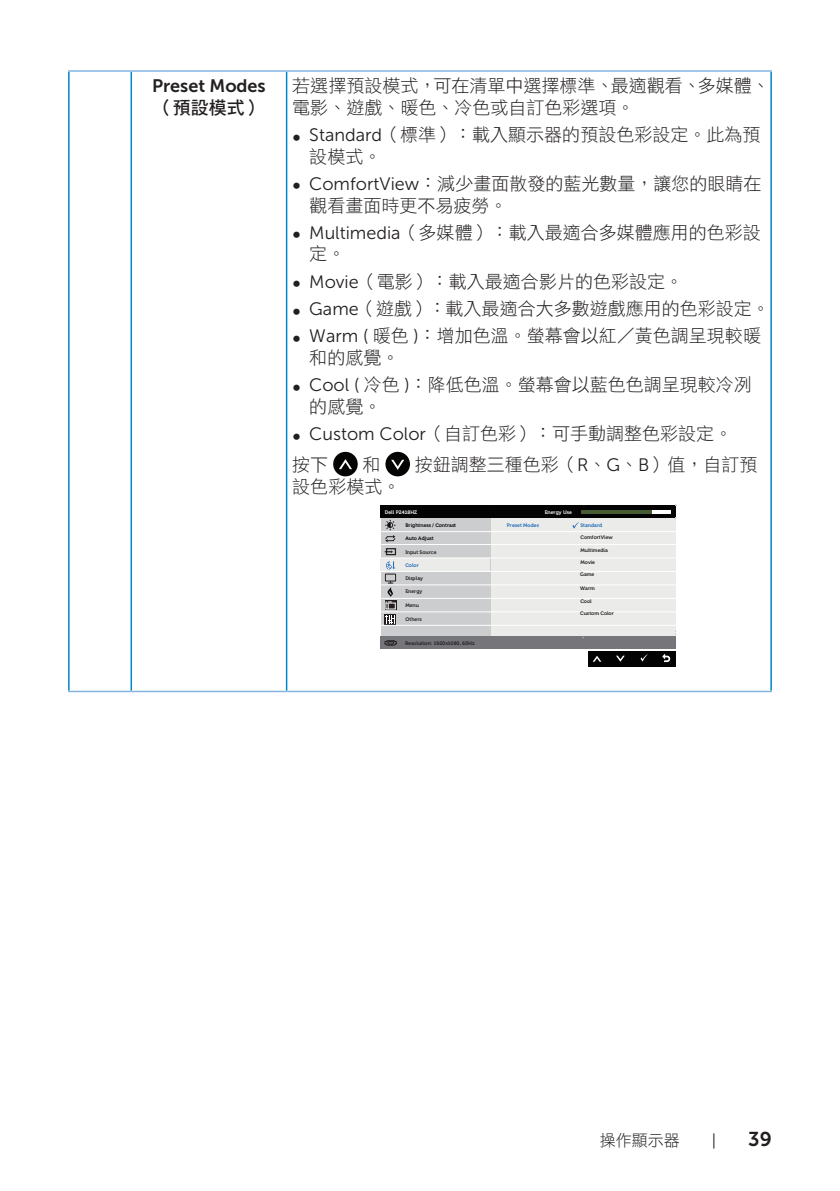
<style>
.page{position:relative;width:840px;height:1191px;background:#fff}
.page>*{position:absolute;margin:0;border:0;box-sizing:border-box;transform-origin:0 0}
.t1{font:20px "Museo Sans For Dell 700";color:#231f20}
.text_OSD_table{font:18px/21.6px "DF Hei Std W3";color:#231f20}
.text_OSD_table-2{font:18px/21.6px "Museo Sans For Dell 700";color:#231f20}
.t2{font:16px "DF Hei Std W3";color:#231f20}
.t3{font:16px "Museo Sans For Dell 300";color:#231f20}
.t4{font:700 5px "Museo For Dell";color:#231f20}
.t5{font:700 5px "Museo For Dell";color:#030303}
.t6{font:700 5px "Museo For Dell";color:#fff}
.t7{font:700 5px "Museo For Dell";color:#1f6bb5}
.t8{font:700 5px "Museo For Dell";color:#226ab4}
.s1{font-family:"DF Hei Std W7"}
.s2{font-family:"Museo Sans For Dell 300"}
</style>
<div class="page">
<hr style="left:68px;top:72px;width:2px;height:618px;background:#0087cb">
<hr style="left:68px;top:70px;width:63px;height:2px;background:#84b6e2">
<hr style="left:130px;top:72px;width:2px;height:618px;background:#0087cb">
<hr style="left:131px;top:70px;width:155px;height:2px;background:#84b6e2">
<hr style="left:286px;top:72px;width:1px;height:618px;background:#0087cb">
<hr style="left:770px;top:72px;width:1px;height:618px;background:#0087cb">
<hr style="left:286px;top:70px;width:485px;height:2px;background:#84b6e2">
<hr style="left:68px;top:690px;width:63px;height:2px;background:#84b6e2">
<hr style="left:131px;top:690px;width:155px;height:2px;background:#84b6e2">
<hr style="left:286px;top:690px;width:485px;height:2px;background:#84b6e2">
<div style="left:333px;top:452px;width:24px;height:24px;background:#040503;border-radius:50%"></div>
<svg style="left:339px;top:459px;width:13px;height:10px"></svg>
<div style="left:385px;top:452px;width:25px;height:24px;background:#040503;border-radius:50%"></div>
<svg style="left:391px;top:460px;width:13px;height:10px"></svg>
<div style="left:587px;top:651px;width:88px;height:15px;background:#030303"></div>
<svg style="left:593px;top:656px;width:8px;height:5px"></svg>
<svg style="left:616px;top:655px;width:8px;height:6px"></svg>
<svg style="left:662px;top:654px;width:7px;height:8px"></svg>
<svg style="left:640px;top:654px;width:7px;height:7px"></svg>
<div style="left:380px;top:505px;width:295px;height:13px;background:#030303"></div>
<div style="left:489px;top:518px;width:186px;height:128px;background:#ebebea"></div>
<hr style="left:581px;top:510px;width:89px;height:3px;background:#fff">
<hr style="left:581px;top:510px;width:70px;height:3px;background:#465b31">
<div style="left:380px;top:518px;width:110px;height:118px;background:#cccdce"></div>
<div style="left:380px;top:558px;width:110px;height:13px;background:#ebebea"></div>
<div style="left:384px;top:614px;width:12px;height:10px;background:#231f20"></div>
<div style="left:385px;top:573px;width:11px;height:8px;border:1px solid #231f20"></div>
<svg style="left:386px;top:561px;width:8px;height:9px"></svg>
<svg style="left:385px;top:581px;width:10px;height:42px"></svg>
<hr style="left:380px;top:557px;width:295px;height:1px;background:#fff">
<hr style="left:380px;top:544px;width:295px;height:1px;background:#fff">
<hr style="left:380px;top:571px;width:295px;height:1px;background:#fff">
<hr style="left:380px;top:531px;width:295px;height:1px;background:#fff">
<hr style="left:380px;top:584px;width:295px;height:1px;background:#fff">
<hr style="left:380px;top:598px;width:295px;height:1px;background:#fff">
<hr style="left:380px;top:611px;width:295px;height:1px;background:#fff">
<hr style="left:380px;top:625px;width:295px;height:1px;background:#fff">
<svg style="left:385px;top:520px;width:11px;height:22px"></svg>
<div style="left:380px;top:636px;width:295px;height:13px;background:#767579"></div>
<svg style="left:379px;top:640px;width:17px;height:6px"></svg>
<div style="left:385px;top:548px;width:11px;height:7px;border:1px solid #231f20"></div>
<svg style="left:384px;top:550px;width:9px;height:3px"></svg>
<svg style="left:572px;top:522px;width:6px;height:6px"></svg>
<p class="text_OSD_table-2" style="left:152px;top:75px;width:115px">Preset Modes<span class="s1">（預設模式）</span></p>
<p class="text_OSD_table" style="left:292px;top:75px;width:479px">若選擇預設模式，可在清單中選擇標準、最適觀看、多媒體、電影、遊戲、暖色、冷色或自訂色彩選項。</p>
<p class="text_OSD_table" style="left:309px;top:123px;width:452px;text-indent:-17px"><span class="s2">∞ Standard</span>（標準）：載入顯示器的預設色彩設定。此為預設模式。</p>
<p class="text_OSD_table" style="left:309px;top:172px;width:453px;text-indent:-17px"><span class="s2">∞ ComfortView</span>：減少畫面散發的藍光數量，讓您的眼睛在觀看畫面時更不易疲勞。</p>
<p class="text_OSD_table" style="left:309px;top:221px;width:453px;text-indent:-17px"><span class="s2">∞ Multimedia</span>（多媒體）：載入最適合多媒體應用的色彩設定。</p>
<p class="text_OSD_table" style="left:292px;top:270px;width:392px"><span class="s2">∞ Movie</span>（電影）：載入最適合影片的色彩設定。</p>
<p class="text_OSD_table" style="left:292px;top:297px;width:479px"><span class="s2">∞ Game</span>（遊戲）：載入最適合大多數遊戲應用的色彩設定。</p>
<p class="text_OSD_table" style="left:309px;top:325px;width:453px;text-indent:-17px"><span class="s2">∞ Warm (</span> 暖色 <span class="s2">)</span>：增加色溫。螢幕會以紅／黃色調呈現較暖和的感覺。</p>
<p class="text_OSD_table" style="left:309px;top:373px;width:444px;text-indent:-17px"><span class="s2">∞ Cool (</span> 冷色 <span class="s2">)</span>：降低色溫。螢幕會以藍色色調呈現較冷冽的感覺。</p>
<p class="text_OSD_table" style="left:292px;top:422px;width:441px"><span class="s2">∞ Custom Color</span>（自訂色彩）：可手動調整色彩設定。</p>
<p class="text_OSD_table" style="left:292px;top:453px;width:37px">按下</p>
<p class="text_OSD_table" style="left:362px;top:453px;width:19px">和</p>
<p class="text_OSD_table" style="left:414px;top:453px;width:344px">按鈕調整三種色彩（<span class="s2">R</span>、<span class="s2">G</span>、<span class="s2">B</span>）值，自訂預</p>
<p class="text_OSD_table" style="left:292px;top:475px;width:109px">設色彩模式。</p>
<p class="t6" style="left:385px;top:509px;width:34px">Dell P2418HZ</p>
<p class="t6" style="left:544px;top:509px;width:29px">Energy Use</p>
<p class="t5" style="left:405px;top:536px;width:30px">Auto Adjust</p>
<p class="t8" style="left:405px;top:563px;width:15px">Color</p>
<p class="t4" style="left:405px;top:575px;width:19px">Display</p>
<p class="t4" style="left:405px;top:588px;width:18px">Energy</p>
<p class="t4" style="left:405px;top:602px;width:15px">Menu</p>
<p class="t4" style="left:405px;top:616px;width:18px">Others</p>
<p class="t5" style="left:405px;top:522px;width:52px">Brightness / Contrast</p>
<p class="t7" style="left:506px;top:522px;width:34px">Preset Modes</p>
<p class="t7" style="left:580px;top:523px;width:23px">Standard</p>
<p class="t4" style="left:580px;top:548px;width:29px">Multimedia</p>
<p class="t4" style="left:580px;top:559px;width:16px">Movie</p>
<p class="t4" style="left:580px;top:572px;width:16px">Game</p>
<p class="t4" style="left:580px;top:534px;width:34px">ComfortView</p>
<p class="t4" style="left:405px;top:549px;width:33px">Input Source</p>
<p class="t4" style="left:580px;top:585px;width:16px">Warm</p>
<p class="t4" style="left:580px;top:598px;width:13px">Cool</p>
<p class="t4" style="left:580px;top:610px;width:35px">Custom Color</p>
<p class="t4" style="left:405px;top:640px;width:71px">Resolution: 1920x1080, 60Hz</p>
<p class="t2" style="left:599px;top:1131px;width:81px">操作顯示器</p>
<p class="t3" style="left:711px;top:1131px;width:6px">|</p>
<p class="t1" style="left:747px;top:1127px;width:25px">39</p>
</div>
